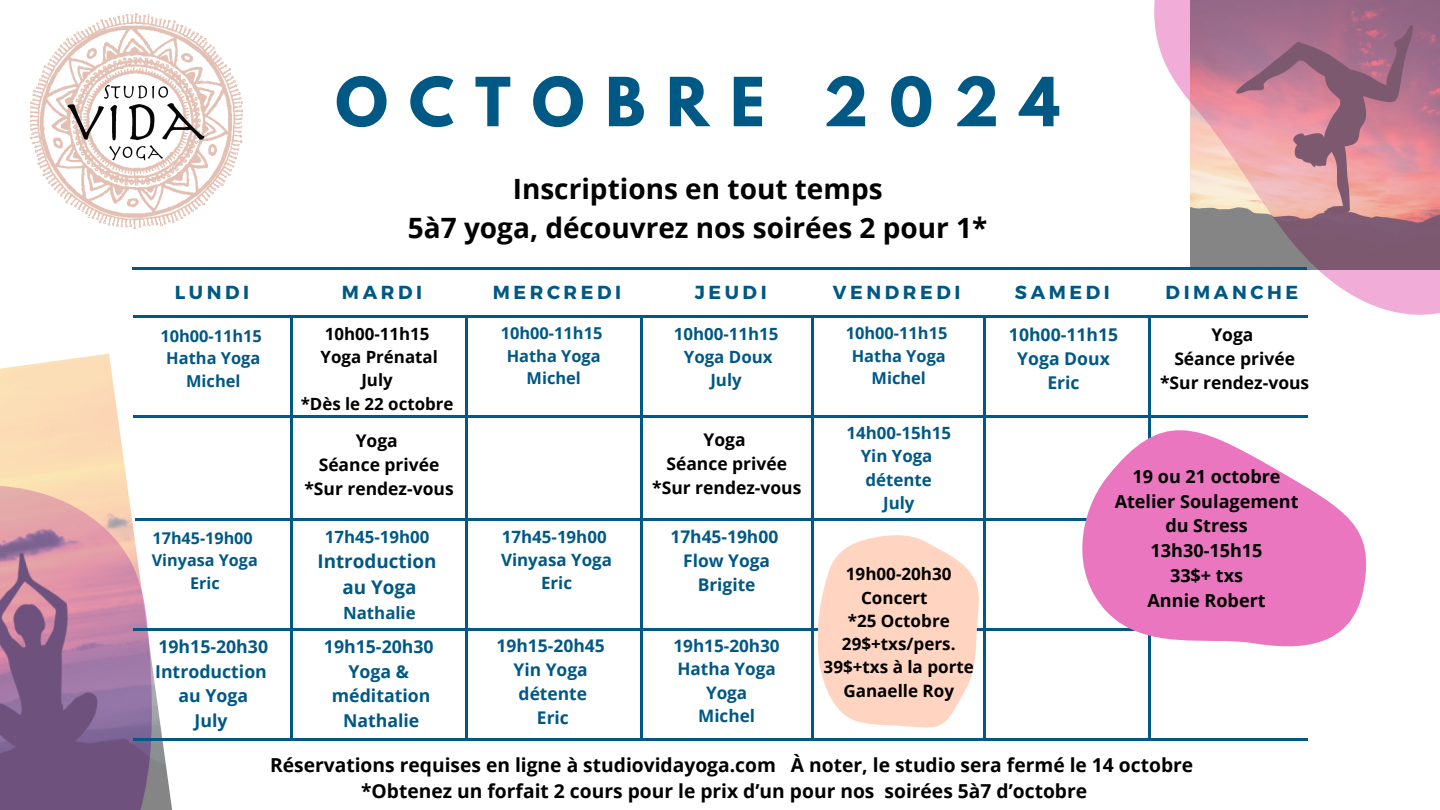
<style>
.page{position:relative;width:1440px;height:810px;background:#fff}
.page>*{position:absolute;margin:0;border:0;box-sizing:border-box;transform-origin:0 0}
.t1{font:700 60px "League Spartan";letter-spacing:.35em;color:#005885}
.t2{font:700 28px/39px "Open Sans";color:#000;text-align:center}
.t3{font:700 19.2px "Open Sans";color:#000}
.t4{font:700 18.9px "Montserrat";letter-spacing:.19em;color:#005885}
.t5{font:700 18.9px/26.2px "Open Sans";color:#005885;text-align:center}
.t6{font:700 18.1px/24.8px "Open Sans";color:#000;text-align:center}
.t7{font:700 17.7px/24.3px "Open Sans";color:#005885;text-align:center}
.t8{font:700 17.6px/24px "Open Sans";color:#005885;text-align:center}
.t9{font:700 17.5px/24px "Open Sans";color:#000;text-align:center}
.t10{font:700 17.5px/24px "Open Sans";color:#005885;text-align:center}
.t11{font:700 17.4px/23.9px "Open Sans";color:#005885;text-align:center}
.t12{font:700 17.1px/23.2px "Open Sans";color:#000;text-align:center}
.t13{font:700 17.1px "Open Sans";color:#005885}
.t14{font:700 16.9px "Open Sans";color:#005885}
.t15{font:700 16.9px "Open Sans";color:#000}
.t16{font:700 16.4px "Open Sans";color:#005885}
.t17{font:700 16.2px "Open Sans";color:#005885}
</style>
<div class="page">
<svg style="left:1065px;top:0;width:375px;height:361px"></svg>
<img style="left:1191px;top:0;width:249px;height:269px">
<img style="left:0;top:354px;width:176px;height:456px">
<hr style="left:132px;top:267px;width:1174px;height:2px;background:#005885">
<hr style="left:134px;top:315px;width:1174px;height:2px;background:#005885">
<hr style="left:134px;top:416px;width:1174px;height:2px;background:#005885">
<hr style="left:134px;top:628px;width:1174px;height:3px;background:#005885">
<hr style="left:135px;top:518px;width:1175px;height:2px;background:#005885">
<hr style="left:134px;top:738px;width:1174px;height:2px;background:#005885">
<hr style="left:290px;top:317px;width:2px;height:422px;background:#005885">
<hr style="left:466px;top:317px;width:2px;height:422px;background:#005885">
<hr style="left:641px;top:317px;width:2px;height:422px;background:#005885">
<hr style="left:812px;top:317px;width:2px;height:422px;background:#005885">
<hr style="left:984px;top:317px;width:2px;height:422px;background:#005885">
<hr style="left:1149px;top:317px;width:2px;height:422px;background:#005885">
<img style="left:31px;top:13px;width:211px;height:215px">
<svg style="left:1069px;top:409px;width:298px;height:243px;fill:#e976bf"></svg>
<svg style="left:817px;top:535px;width:162px;height:193px"></svg>
<h3 class="t1" style="left:335px;top:72px;width:726px">OCTOBRE 2024</h3>
<p class="t2" style="left:408px;top:168px;width:581px">Inscriptions en tout temps<br>5à7 yoga, découvrez nos soirées 2 pour 1*</p>
<h3 class="t4" style="left:175px;top:280px;width:76px">LUNDI</h3>
<h3 class="t4" style="left:342px;top:280px;width:82px">MARDI</h3>
<h3 class="t4" style="left:493px;top:280px;width:130px">MERCREDI</h3>
<h3 class="t4" style="left:695px;top:280px;width:73px">JEUDI</h3>
<h3 class="t4" style="left:833px;top:280px;width:129px">VENDREDI</h3>
<p class="t4" style="left:1015px;top:280px;width:96px">SAMEDI</p>
<p class="t4" style="left:1166px;top:280px;width:134px">DIMANCHE</p>
<p class="t16" style="left:501px;top:321px;width:103px">10h00-11h15</p>
<p class="t16" style="left:507px;top:344px;width:96px">Hatha Yoga</p>
<p class="t16" style="left:527px;top:367px;width:56px">Michel</p>
<p class="t16" style="left:846px;top:321px;width:103px">10h00-11h15</p>
<p class="t16" style="left:852px;top:344px;width:96px">Hatha Yoga</p>
<p class="t16" style="left:872px;top:367px;width:56px">Michel</p>
<h4 class="t8" style="left:1009px;top:322px;width:111px">10h00-11h15<br>Yoga Doux<br>Eric</h4>
<p class="t15" style="left:325px;top:322px;width:106px">10h00-11h15</p>
<p class="t15" style="left:321px;top:345px;width:119px">Yoga Prénatal</p>
<p class="t15" style="left:361px;top:368px;width:33px">July</p>
<p class="t15" style="left:301px;top:392px;width:154px">*Dès le 22 octobre</p>
<p class="t14" style="left:674px;top:322px;width:106px">10h00-11h15</p>
<p class="t14" style="left:684px;top:345px;width:90px">Yoga Doux</p>
<h4 class="t14" style="left:710px;top:368px;width:33px">July</h4>
<p class="t9" style="left:1160px;top:322px;width:151px">Yoga<br>Séance privée *Sur rendez-vous</p>
<p class="t16" style="left:160px;top:324px;width:103px">10h00-11h15</p>
<p class="t16" style="left:166px;top:347px;width:96px">Hatha Yoga</p>
<p class="t16" style="left:186px;top:369px;width:56px">Michel</p>
<p class="t14" style="left:846px;top:421px;width:106px">14h00-15h15</p>
<p class="t14" style="left:861px;top:444px;width:73px">Yin Yoga</p>
<p class="t14" style="left:866px;top:468px;width:68px">détente</p>
<p class="t14" style="left:883px;top:491px;width:33px">July</p>
<p class="t9" style="left:652px;top:427px;width:151px">Yoga<br>Séance privée *Sur rendez-vous</p>
<p class="t9" style="left:304px;top:428px;width:151px">Yoga<br>Séance privée *Sur rendez-vous</p>
<h4 class="t6" style="left:1115px;top:463px;width:185px">19 ou 21 octobre<br>Atelier Soulagement du Stress<br>13h30-15h15<br>33$+ txs<br>Annie Robert</h4>
<p class="t11" style="left:670px;top:524px;width:109px">17h45-19h00<br>Flow Yoga<br>Brigite</p>
<p class="t14" style="left:502px;top:525px;width:106px">17h45-19h00</p>
<p class="t14" style="left:501px;top:548px;width:112px">Vinyasa Yoga</p>
<p class="t14" style="left:541px;top:571px;width:33px">Eric</p>
<p class="t14" style="left:325px;top:525px;width:106px">17h45-19h00</p>
<p class="t5" style="left:317px;top:547px;width:121px">Introduction au Yoga</p>
<p class="t14" style="left:343px;top:601px;width:74px">Nathalie</p>
<p class="t17" style="left:153px;top:527px;width:102px">17h45-19h00</p>
<p class="t17" style="left:152px;top:549px;width:107px">Vinyasa Yoga</p>
<p class="t17" style="left:190px;top:571px;width:31px">Eric</p>
<h4 class="t12" style="left:846px;top:562px;width:107px">19h00-20h30</h4>
<h4 class="t12" style="left:861px;top:585px;width:68px">Concert</h4>
<p class="t12" style="left:842px;top:609px;width:115px">*25 Octobre<br>29$+txs/pers.</p>
<h4 class="t12" style="left:824px;top:655px;width:152px">39$+txs à la porte</h4>
<h4 class="t12" style="left:843px;top:678px;width:112px">Ganaelle Roy</h4>
<p class="t13" style="left:674px;top:633px;width:108px">19h15-20h30</p>
<p class="t13" style="left:678px;top:657px;width:100px">Hatha Yoga</p>
<h1 class="t13" style="left:706px;top:680px;width:43px">Yoga</h1>
<h2 class="t13" style="left:698px;top:704px;width:58px">Michel</h2>
<p class="t3" style="left:270px;top:751px;width:925px">Réservations requises en ligne à studiovidayoga.com À noter, le studio sera fermé le 14 octobre</p>
<h3 class="t3" style="left:361px;top:778px;width:728px">*Obtenez un forfait 2 cours pour le prix d’un pour nos soirées 5à7 d’octobre</h3>
<p class="t10" style="left:497px;top:634px;width:110px">19h15-20h45<br>Yin Yoga détente<br>Eric</p>
<p class="t7" style="left:155px;top:634px;width:114px">19h15-20h30<br>Introduction au Yoga<br>July</p>
<p class="t7" style="left:324px;top:634px;width:111px">19h15-20h30<br>Yoga &amp; méditation<br>Nathalie</p>
</div>
